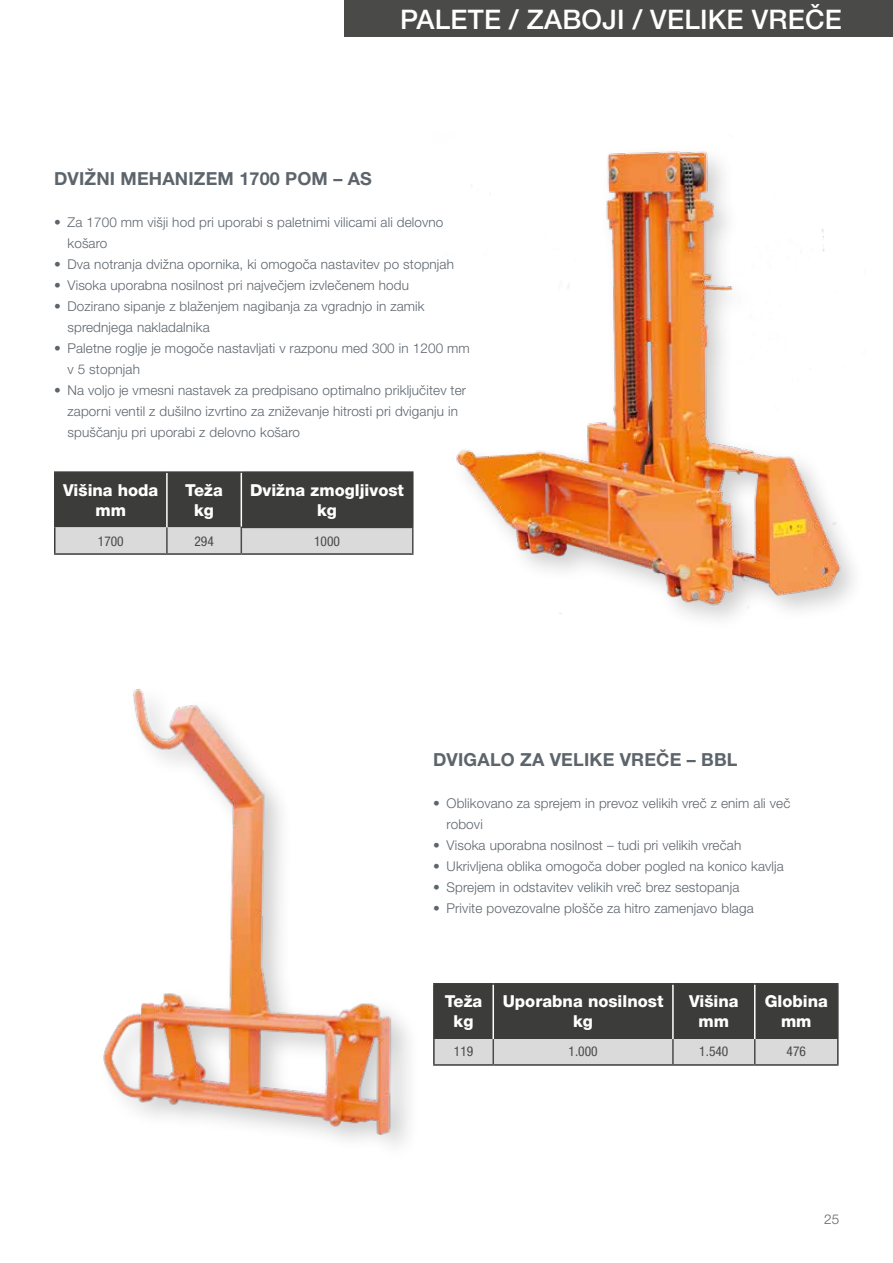
<style>
.page{position:relative;width:893px;height:1263px;background:#fff}
.page>*{position:absolute;margin:0;border:0;box-sizing:border-box;transform-origin:0 0}
.t1{font:500 27px "Helvetica Neue LT Pro";letter-spacing:.01em;color:#fff}
.t2{font:700 18px "Helvetica Neue LT Pro";letter-spacing:.01em;color:#5d656c}
.t3{font:800 16.5px/19.8px "Helvetica Neue LT Pro";color:#fff;text-align:center}
.t4{font:300 13.5px/21px "Helvetica Neue LT Pro";letter-spacing:.01em;color:#5d656c}
.t5{font:condensed 13.5px "Helvetica Neue LT Pro";color:#4a4a49}
</style>
<div class="page">
<img style="left:446px;top:151px;width:408px;height:462px">
<img style="left:103px;top:689px;width:306px;height:456px">
<div style="left:344px;top:0;width:549px;height:36px;background:#4a4a49"></div>
<svg style="left:435px;top:984px;width:402px;height:80px;background:#6e6e6d"></svg>
<hr style="left:433px;top:983px;width:60px;height:1px;background:#3c3c3b">
<hr style="left:433px;top:984px;width:2px;height:55px;background:#3c3c3b">
<hr style="left:493px;top:983px;width:180px;height:1px;background:#3c3c3b">
<hr style="left:673px;top:983px;width:82px;height:1px;background:#3c3c3b">
<hr style="left:755px;top:983px;width:84px;height:1px;background:#3c3c3b">
<hr style="left:433px;top:1039px;width:2px;height:25px;background:#3c3c3b">
<hr style="left:837px;top:1039px;width:2px;height:25px;background:#3c3c3b">
<hr style="left:433px;top:1064px;width:60px;height:2px;background:#3c3c3b">
<hr style="left:493px;top:1064px;width:180px;height:2px;background:#3c3c3b">
<hr style="left:673px;top:1064px;width:82px;height:2px;background:#3c3c3b">
<hr style="left:755px;top:1064px;width:84px;height:2px;background:#3c3c3b">
<hr style="left:837px;top:984px;width:2px;height:55px;background:#3c3c3b">
<svg style="left:56px;top:473px;width:356px;height:80px;background:#6e6e6e"></svg>
<hr style="left:412px;top:528px;width:2px;height:25px;background:#4a4a49">
<hr style="left:54px;top:471px;width:113px;height:2px;background:#3c3c3b">
<hr style="left:54px;top:473px;width:2px;height:54px;background:#3c3c3b">
<hr style="left:167px;top:471px;width:74px;height:2px;background:#3c3c3b">
<hr style="left:54px;top:527px;width:2px;height:26px;background:#3c3c3b">
<hr style="left:54px;top:553px;width:113px;height:2px;background:#3c3c3b">
<hr style="left:167px;top:553px;width:74px;height:2px;background:#3c3c3b">
<hr style="left:241px;top:553px;width:173px;height:2px;background:#3c3c3b">
<hr style="left:241px;top:471px;width:173px;height:2px;background:#3c3c3b">
<hr style="left:412px;top:473px;width:2px;height:54px;background:#3c3c3b">
<hr style="left:241px;top:527px;width:173px;height:1px;background:#3c3c3b">
<hr style="left:241px;top:473px;width:1px;height:54px;background:#fff">
<h1 class="t1" style="left:400px;top:3px;width:443px">PALETE / ZABOJI / VELIKE VREČE</h1>
<h2 class="t2" style="left:54px;top:168px;width:319px">DVIŽNI MEHANIZEM 1700 POM – AS</h2>
<p class="t4" style="left:68px;top:211px;width:377px;text-indent:-14px">• Za 1700 mm višji hod pri uporabi s paletnimi vilicami ali delovno košaro</p>
<p class="t4" style="left:54px;top:253px;width:401px">• Dva notranja dvižna opornika, ki omogoča nastavitev po stopnjah</p>
<p class="t4" style="left:54px;top:274px;width:356px">• Visoka uporabna nosilnost pri največjem izvlečenem hodu</p>
<p class="t4" style="left:68px;top:295px;width:359px;text-indent:-14px">• Dozirano sipanje z blaženjem nagibanja za vgradnjo in zamik sprednjega nakladalnika</p>
<p class="t4" style="left:68px;top:338px;width:404px;text-indent:-14px">• Paletne roglje je mogoče nastavljati v razponu med 300 in 1200 mm v 5 stopnjah</p>
<p class="t4" style="left:68px;top:380px;width:400px;text-indent:-14px">• Na voljo je vmesni nastavek za predpisano optimalno priključitev ter zaporni ventil z dušilno izvrtino za zniževanje hitrosti pri dviganju in spuščanju pri uporabi z delovno košaro</p>
<p class="t3" style="left:63px;top:480px;width:97px">Višina hoda mm</p>
<p class="t3" style="left:185px;top:480px;width:39px">Teža kg</p>
<p class="t3" style="left:250px;top:480px;width:155px">Dvižna zmogljivost kg</p>
<p class="t5" style="left:98px;top:533px;width:27px">1700</p>
<p class="t5" style="left:194px;top:533px;width:21px">294</p>
<p class="t5" style="left:314px;top:533px;width:27px">1000</p>
<h2 class="t2" style="left:433px;top:748px;width:306px">DVIGALO ZA VELIKE VREČE – BBL</h2>
<p class="t4" style="left:447px;top:792px;width:345px;text-indent:-14px">• Oblikovano za sprejem in prevoz velikih vreč z enim ali več robovi</p>
<p class="t4" style="left:433px;top:834px;width:310px">• Visoka uporabna nosilnost – tudi pri velikih vrečah</p>
<p class="t4" style="left:433px;top:855px;width:352px">• Ukrivljena oblika omogoča dober pogled na konico kavlja</p>
<p class="t4" style="left:433px;top:876px;width:308px">• Sprejem in odstavitev velikih vreč brez sestopanja</p>
<p class="t4" style="left:433px;top:897px;width:322px">• Privite povezovalne plošče za hitro zamenjavo blaga</p>
<p class="t3" style="left:445px;top:991px;width:39px">Teža kg</p>
<p class="t3" style="left:503px;top:991px;width:162px">Uporabna nosilnost kg</p>
<p class="t3" style="left:689px;top:991px;width:51px">Višina mm</p>
<p class="t3" style="left:765px;top:991px;width:65px">Globina mm</p>
<p class="t5" style="left:454px;top:1044px;width:21px">119</p>
<p class="t5" style="left:568px;top:1044px;width:31px">1.000</p>
<p class="t5" style="left:699px;top:1044px;width:31px">1.540</p>
<p class="t5" style="left:787px;top:1044px;width:21px">476</p>
<p class="t4" style="left:824px;top:1208px;width:17px">25</p>
</div>
